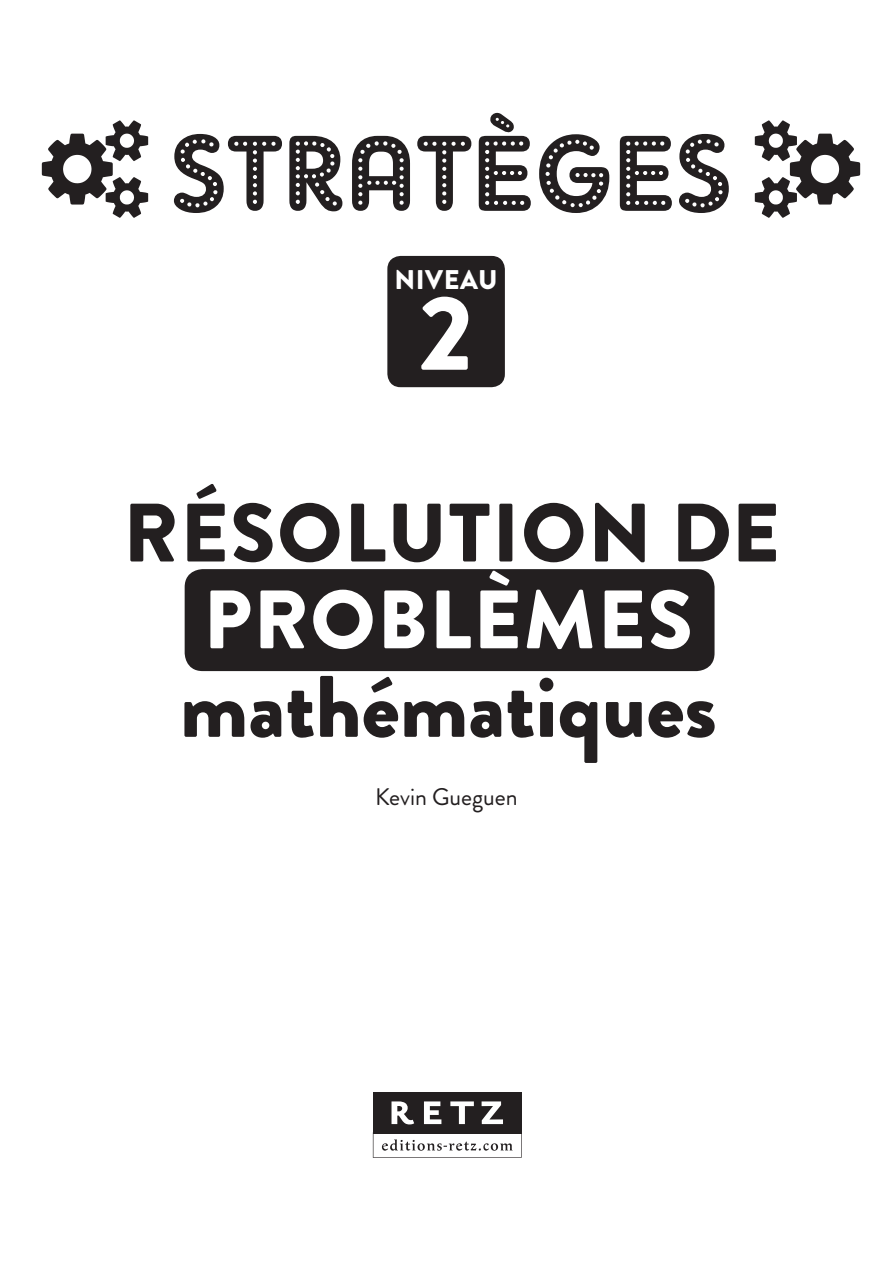
<style>
.page{position:relative;width:893px;height:1262px;background:#fff}
.page>*{position:absolute;margin:0;border:0;box-sizing:border-box;transform-origin:0 0}
.t1{font:108px "Adam Gorry Lights";color:#231f20}
.t2{font:900 105.9px "Brandon Grotesque";color:#fff}
.t3{font:900 87px "Brandon Grotesque";color:#231f20}
.t4{font:900 82.65px "Brandon Grotesque";letter-spacing:.02em;color:#231f20}
.t5{font:900 82.65px "Brandon Grotesque";letter-spacing:.02em;color:#fff}
.t6{font:900 27px "Brandon Grotesque";letter-spacing:.02em;color:#fff}
.t7{font:24px "Brandon Grotesque";color:#231f20}
</style>
<div class="page">
<div style="left:387px;top:256px;width:118px;height:131px;background:#231f20;border-radius:13px"></div>
<img style="left:42px;top:120px;width:106px;height:98px">
<img style="left:754px;top:120px;width:107px;height:98px">
<div style="left:185px;top:569px;width:529px;height:102px;background:#231f20;border-radius:18px"></div>
<div style="left:373px;top:1092px;width:149px;height:41px;background:#231f20"></div>
<svg style="left:391px;top:1101px;width:112px;height:23px"></svg>
<svg style="left:373px;top:1133px;width:149px;height:24px"></svg>
<p class="t1" style="left:171px;top:109px;width:562px">STRATÈGES</p>
<p class="t6" style="left:394px;top:261px;width:105px">NIVEAU</p>
<p class="t2" style="left:419px;top:258px;width:56px">2</p>
<p class="t4" style="left:123px;top:474px;width:658px">RÉSOLUTION DE</p>
<p class="t5" style="left:203px;top:561px;width:491px">PROBLÈMES</p>
<p class="t3" style="left:180px;top:645px;width:539px">mathématiques</p>
<p class="t7" style="left:375px;top:780px;width:144px">Kevin Gueguen</p>
</div>
